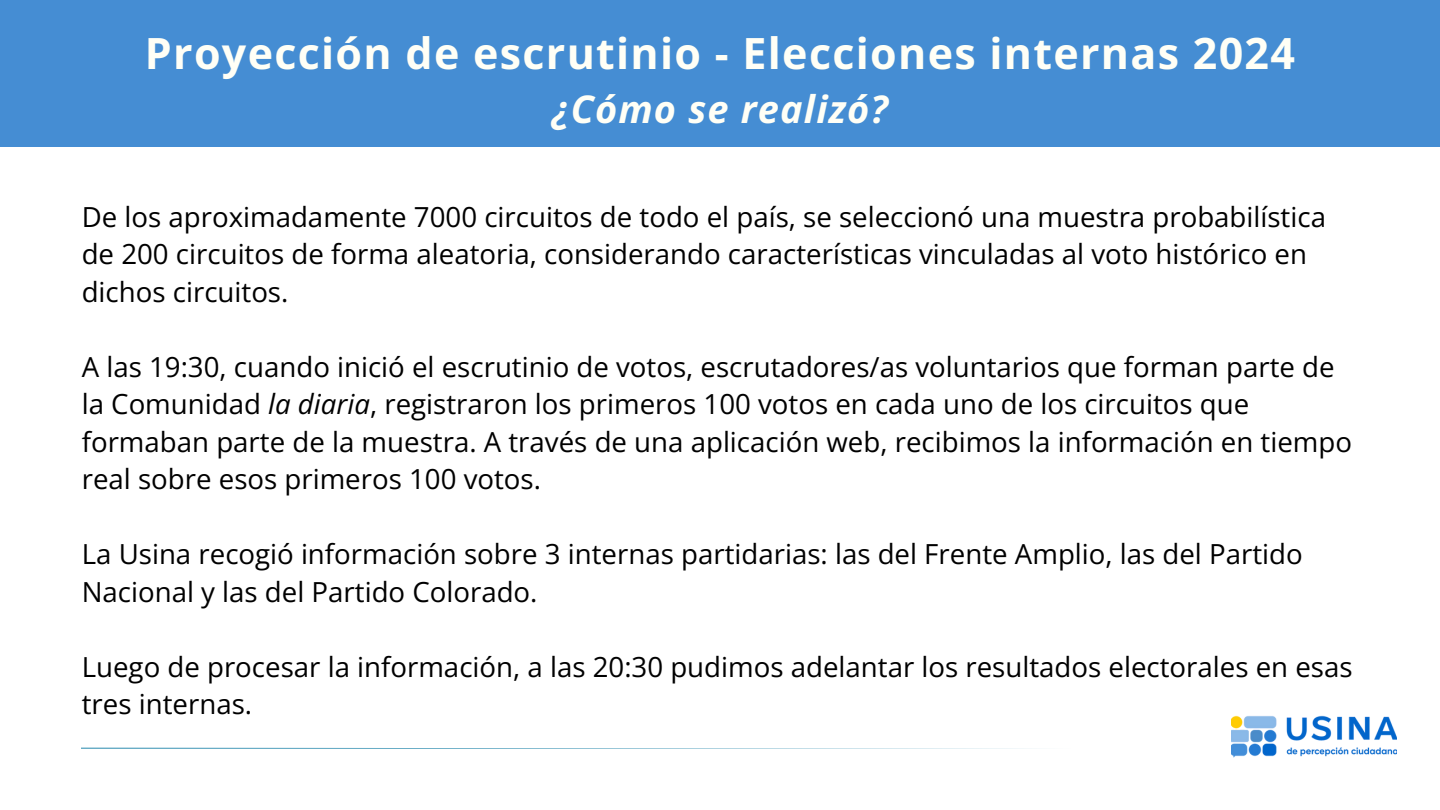
<style>
.page{position:relative;width:1440px;height:810px;background:#fff}
.page>*{position:absolute;margin:0;border:0;box-sizing:border-box;transform-origin:0 0}
.t1{font:700 43px "Open Sans";letter-spacing:.03em;color:#fffff6}
.t2{font:italic 700 38px "Open Sans";letter-spacing:.03em;color:#fffff6}
.t3{font:27.7px/37.5px "Open Sans";color:#000}
.s1{font-style:italic}
</style>
<div class="page">
<div style="left:0;top:0;width:1440px;height:146px;background:#458dd3"></div>
<svg style="left:81px;top:748px;width:945px;height:1px"></svg>
<img style="left:1231px;top:715px;width:166px;height:43px">
<p class="t1" style="left:145px;top:23px;width:1152px">Proyección de escrutinio - Elecciones internas 2024</p>
<p class="t2" style="left:552px;top:82px;width:337px">¿Cómo se realizó?</p>
<p class="t3" style="left:82px;top:197px;width:1246px">De los aproximadamente 7000 circuitos de todo el país, se seleccionó una muestra probabilística de 200 circuitos de forma aleatoria, considerando características vinculadas al voto histórico en dichos circuitos.</p>
<p class="t3" style="left:82px;top:347px;width:1272px">A las 19:30, cuando inició el escrutinio de votos, escrutadores/as voluntarios que forman parte de la Comunidad <span class="s1">la diaria</span>, registraron los primeros 100 votos en cada uno de los circuitos que formaban parte de la muestra. A través de una aplicación web, recibimos la información en tiempo real sobre esos primeros 100 votos.</p>
<p class="t3" style="left:82px;top:535px;width:1223px">La Usina recogió información sobre 3 internas partidarias: las del Frente Amplio, las del Partido<br>Nacional y las del Partido Colorado.</p>
<p class="t3" style="left:82px;top:647px;width:1272px">Luego de procesar la información, a las 20:30 pudimos adelantar los resultados electorales en esas tres internas.</p>
</div>
